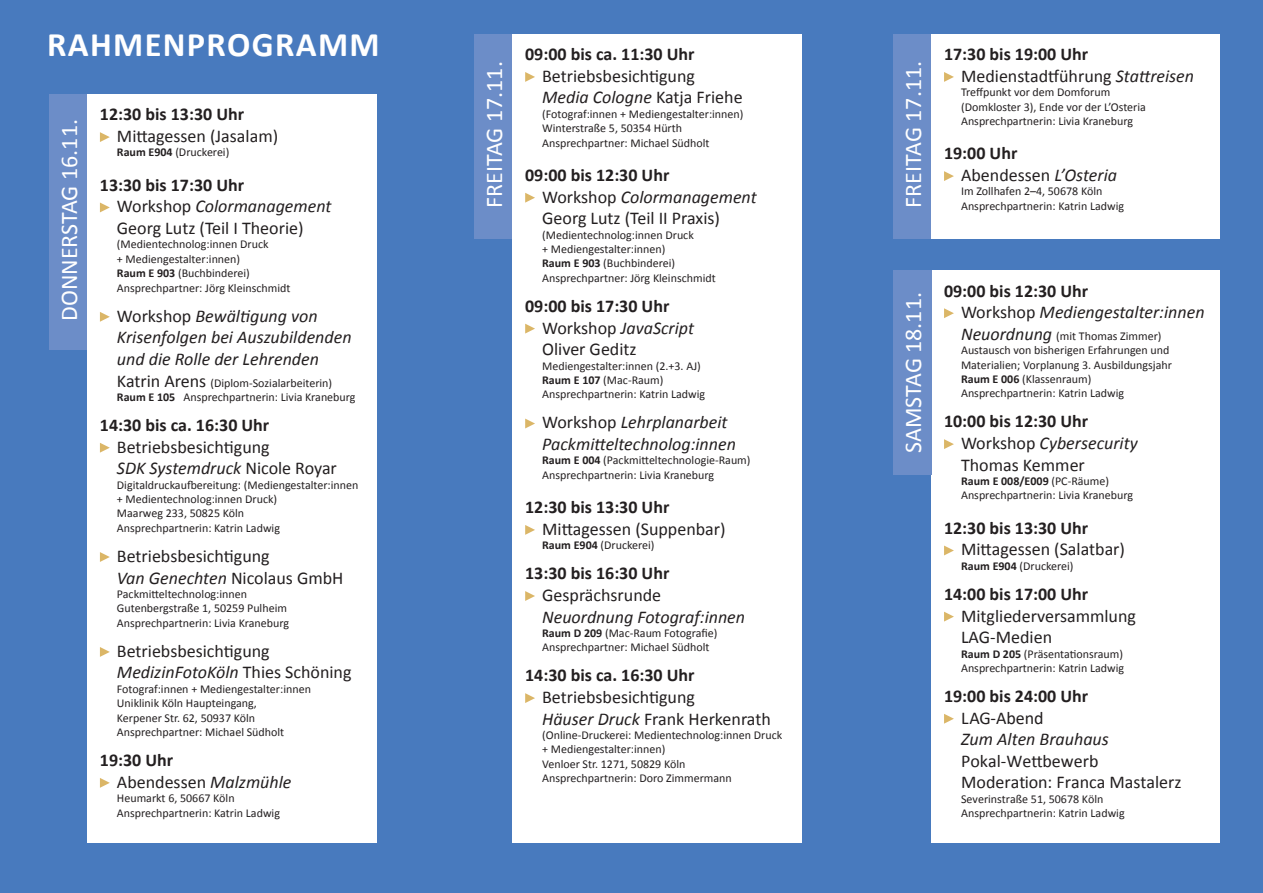
<style>
.page{position:relative;width:1263px;height:893px;background:#487abe}
.page>*{position:absolute;margin:0;border:0;box-sizing:border-box;transform-origin:0 0}
.t1{font:700 34.5px "Calibri";letter-spacing:.04em;color:#fff}
.t2{font:24px "Calibri";color:#fff}
.t3{font:18px/21.6px "Calibri";color:#231f20}
.t4{font:italic 18px/21.6px "Calibri";color:#231f20}
.t5{font:700 18px "Calibri";color:#231f20}
.t6{font:12px/14.4px "Calibri";color:#231f20}
.s1{font-weight:700}
.s2{font-style:italic}
.s3{font-style:normal}
.s4{font-size:18px}
.s5{font-weight:700;font-style:normal}
.s6{font-style:italic;font-size:18px}
</style>
<div class="page">
<div style="left:49px;top:94px;width:38px;height:255px;background:#6c8dc8"></div>
<div style="left:893px;top:34px;width:38px;height:204px;background:#6c8dc8"></div>
<div style="left:474px;top:34px;width:38px;height:204px;background:#6c8dc8"></div>
<div style="left:87px;top:94px;width:289px;height:748px;background:#fff"></div>
<svg style="left:100px;top:132px;width:10px;height:10px"></svg>
<svg style="left:100px;top:203px;width:10px;height:9px"></svg>
<svg style="left:100px;top:312px;width:10px;height:10px"></svg>
<svg style="left:100px;top:443px;width:10px;height:10px"></svg>
<svg style="left:100px;top:552px;width:10px;height:10px"></svg>
<svg style="left:100px;top:647px;width:10px;height:10px"></svg>
<svg style="left:100px;top:778px;width:10px;height:10px"></svg>
<div style="left:512px;top:34px;width:289px;height:808px;background:#fff"></div>
<svg style="left:525px;top:72px;width:10px;height:10px"></svg>
<svg style="left:525px;top:193px;width:10px;height:10px"></svg>
<svg style="left:525px;top:324px;width:10px;height:10px"></svg>
<svg style="left:525px;top:419px;width:10px;height:9px"></svg>
<svg style="left:525px;top:525px;width:10px;height:10px"></svg>
<svg style="left:525px;top:591px;width:10px;height:10px"></svg>
<svg style="left:525px;top:693px;width:10px;height:10px"></svg>
<div style="left:931px;top:34px;width:289px;height:204px;background:#fff"></div>
<svg style="left:944px;top:72px;width:10px;height:10px"></svg>
<svg style="left:944px;top:171px;width:10px;height:10px"></svg>
<div style="left:931px;top:270px;width:289px;height:572px;background:#fff"></div>
<svg style="left:944px;top:308px;width:10px;height:10px"></svg>
<svg style="left:944px;top:439px;width:10px;height:10px"></svg>
<svg style="left:944px;top:546px;width:10px;height:9px"></svg>
<svg style="left:944px;top:612px;width:10px;height:10px"></svg>
<svg style="left:944px;top:714px;width:10px;height:10px"></svg>
<div style="left:893px;top:270px;width:38px;height:204px;background:#6c8dc8"></div>
<h1 class="t1" style="left:47px;top:23px;width:334px">RAHMENPROGRAMM</h1>
<h2 class="t2" style="left:54px;top:321px;width:203px;rotate:-90deg">DONNERSTAG 16.11.</h2>
<h3 class="t5" style="left:100px;top:103px;width:146px">12:30 bis 13:30 Uhr</h3>
<h3 class="t3" style="left:117px;top:124px;width:163px">Mittagessen (Jasalam)</h3>
<p class="t6" style="left:117px;top:145px;width:114px"><span class="s1">Raum E904</span> (Druckerei)</p>
<h3 class="t3" style="left:117px;top:173px;width:216px;text-indent:-17px"><span class="s1">13:30 bis 17:30 Uhr<br></span>Workshop <span class="s2">Colormanagement<br></span>Georg Lutz (Teil I Theorie)</h3>
<p class="t6" style="left:117px;top:237px;width:175px">(Medientechnolog:innen Druck<br>+ Mediengestalter:innen)<br><span class="s1">Raum E 903</span> (Buchbinderei)<br>Ansprechpartner: Jörg Kleinschmidt</p>
<h3 class="t4" style="left:117px;top:304px;width:236px"><span class="s3">Workshop</span> Bewältigung von<br>Krisenfolgen bei Auszubildenden und die Rolle der Lehrenden</h3>
<p class="t6" style="left:117px;top:375px;width:240px"><span class="s4">Katrin Arens</span> (Diplom-Sozialarbeiterin)<br><span class="s1">Raum E 105</span> Ansprechpartnerin: Livia Kraneburg</p>
<h3 class="t5" style="left:100px;top:414px;width:171px">14:30 bis ca. 16:30 Uhr</h3>
<h3 class="t3" style="left:117px;top:435px;width:221px">Betriebsbesichtigung<br><span class="s2">SDK Systemdruck</span> Nicole Royar</h3>
<p class="t6" style="left:117px;top:477px;width:243px">Digitaldruckaufbereitung: (Mediengestalter:innen + Medientechnolog:innen Druck)<br>Maarweg 233, 50825 Köln<br>Ansprechpartnerin: Katrin Ladwig</p>
<h3 class="t3" style="left:117px;top:544px;width:228px">Betriebsbesichtigung<br><span class="s2">Van Genechten</span> Nicolaus GmbH</h3>
<p class="t6" style="left:117px;top:586px;width:174px">Packmitteltechnolog:innen<br>Gutenbergstraße 1, 50259 Pulheim<br>Ansprechpartnerin: Livia Kraneburg</p>
<h3 class="t3" style="left:117px;top:639px;width:236px">Betriebsbesichtigung<br><span class="s2">MedizinFotoKöln</span> Thies Schöning</h3>
<p class="t6" style="left:117px;top:681px;width:196px">Fotograf:innen + Mediengestalter:innen Uniklinik Köln Haupteingang,<br>Kerpener Str. 62, 50937 Köln Ansprechpartner: Michael Südholt</p>
<h3 class="t3" style="left:117px;top:748px;width:176px;text-indent:-17px"><span class="s1">19:30 Uhr<br></span>Abendessen <span class="s2">Malzmühle</span></h3>
<p class="t6" style="left:117px;top:790px;width:165px">Heumarkt 6, 50667 Köln<br>Ansprechpartnerin: Katrin Ladwig</p>
<h3 class="t5" style="left:525px;top:43px;width:171px">09:00 bis ca. 11:30 Uhr</h3>
<h3 class="t3" style="left:542px;top:64px;width:202px">Betriebsbesichtigung<br><span class="s2">Media Cologne</span> Katja Friehe</h3>
<p class="t6" style="left:542px;top:106px;width:203px">(Fotograf:innen + Mediengestalter:innen)<br>Winterstraße 5, 50354 Hürth<br>Ansprechpartner: Michael Südholt</p>
<h3 class="t3" style="left:542px;top:163px;width:216px;text-indent:-17px"><span class="s1">09:00 bis 12:30 Uhr<br></span>Workshop <span class="s2">Colormanagement<br></span>Georg Lutz (Teil II Praxis)</h3>
<p class="t6" style="left:542px;top:227px;width:175px">(Medientechnolog:innen Druck<br>+ Mediengestalter:innen)<br><span class="s1">Raum E 903</span> (Buchbinderei)<br>Ansprechpartner: Jörg Kleinschmidt</p>
<h3 class="t3" style="left:542px;top:294px;width:153px;text-indent:-17px"><span class="s1">09:00 bis 17:30 Uhr<br></span>Workshop <span class="s2">JavaScript<br></span>Oliver Geditz</h3>
<p class="t6" style="left:542px;top:358px;width:165px">Mediengestalter:innen (2.+3. AJ)<br><span class="s1">Raum E 107</span> (Mac-Raum)<br>Ansprechpartnerin: Katrin Ladwig</p>
<h3 class="t4" style="left:542px;top:411px;width:195px"><span class="s3">Workshop</span> Lehrplanarbeit<br>Packmitteltechnolog:innen</h3>
<p class="t6" style="left:542px;top:453px;width:210px"><span class="s1">Raum E 004</span> (Packmitteltechnologie-Raum)<br>Ansprechpartnerin: Livia Kraneburg</p>
<h3 class="t5" style="left:525px;top:496px;width:146px">12:30 bis 13:30 Uhr</h3>
<h3 class="t3" style="left:542px;top:517px;width:185px">Mittagessen (Suppenbar)</h3>
<p class="t6" style="left:542px;top:537px;width:114px"><span class="s1">Raum E904</span> (Druckerei)</p>
<h3 class="t5" style="left:525px;top:562px;width:146px">13:30 bis 16:30 Uhr</h3>
<h3 class="t3" style="left:542px;top:583px;width:121px">Gesprächsrunde</h3>
<h3 class="t4" style="left:542px;top:605px;width:204px">Neuordnung Fotograf:innen</h3>
<p class="t6" style="left:542px;top:625px;width:177px"><span class="s1">Raum D 209</span> (Mac-Raum Fotografie)<br>Ansprechpartner: Michael Südholt</p>
<h3 class="t5" style="left:525px;top:664px;width:171px">14:30 bis ca. 16:30 Uhr</h3>
<h3 class="t3" style="left:542px;top:685px;width:230px">Betriebsbesichtigung<br><span class="s2">Häuser Druck</span> Frank Herkenrath</h3>
<p class="t6" style="left:542px;top:727px;width:242px">(Online-Druckerei: Medientechnolog:innen Druck + Mediengestalter:innen)<br>Venloer Str. 1271, 50829 Köln Ansprechpartnerin: Doro Zimmermann</p>
<h2 class="t2" style="left:479px;top:208px;width:148px;rotate:-90deg">FREITAG 17.11.</h2>
<h2 class="t2" style="left:898px;top:208px;width:148px;rotate:-90deg">FREITAG 17.11.</h2>
<h2 class="t2" style="left:898px;top:453px;width:162px;rotate:-90deg">SAMSTAG 18.11.</h2>
<h3 class="t3" style="left:961px;top:43px;width:235px;text-indent:-17px"><span class="s1">17:30 bis 19:00 Uhr<br></span>Medienstadtführung <span class="s2">Stattreisen</span></h3>
<p class="t6" style="left:961px;top:85px;width:186px">Treffpunkt vor dem Domforum (Domkloster 3), Ende vor der L’Osteria<br>Ansprechpartnerin: Livia Kraneburg</p>
<h3 class="t3" style="left:961px;top:142px;width:157px;text-indent:-17px"><span class="s1">19:00 Uhr<br></span>Abendessen <span class="s2">L’Osteria</span></h3>
<p class="t6" style="left:961px;top:184px;width:165px">Im Zollhafen 2–4, 50678 Köln<br>Ansprechpartnerin: Katrin Ladwig</p>
<h3 class="t4" style="left:961px;top:279px;width:245px;text-indent:-17px"><span class="s5">09:00 bis 12:30 Uhr<br></span><span class="s3">Workshop</span> Mediengestalter:innen</h3>
<p class="t6" style="left:961px;top:328px;width:212px"><span class="s6">Neuordnung</span> (mit Thomas Zimmer)<br>Austausch von bisherigen Erfahrungen und Materialien; Vorplanung 3. Ausbildungsjahr <span class="s1">Raum E 006</span> (Klassenraum)<br>Ansprechpartnerin: Katrin Ladwig</p>
<h3 class="t3" style="left:961px;top:410px;width:178px;text-indent:-17px"><span class="s1">10:00 bis 12:30 Uhr<br></span>Workshop <span class="s2">Cybersecurity<br></span>Thomas Kemmer</h3>
<p class="t6" style="left:961px;top:473px;width:174px"><span class="s1">Raum E 008/E009</span> (PC-Räume)<br>Ansprechpartnerin: Livia Kraneburg</p>
<h3 class="t5" style="left:944px;top:517px;width:146px">12:30 bis 13:30 Uhr</h3>
<h3 class="t3" style="left:961px;top:538px;width:165px">Mittagessen (Salatbar)</h3>
<p class="t6" style="left:961px;top:558px;width:114px"><span class="s1">Raum E904</span> (Druckerei)</p>
<h3 class="t5" style="left:944px;top:583px;width:146px">14:00 bis 17:00 Uhr</h3>
<h3 class="t3" style="left:961px;top:604px;width:176px">Mitgliederversammlung<br>LAG-Medien</h3>
<p class="t6" style="left:961px;top:646px;width:165px"><span class="s1">Raum D 205</span> (Präsentationsraum)<br>Ansprechpartnerin: Katrin Ladwig</p>
<h3 class="t5" style="left:944px;top:685px;width:146px">19:00 bis 24:00 Uhr</h3>
<h3 class="t3" style="left:961px;top:706px;width:84px">LAG-Abend</h3>
<h3 class="t4" style="left:961px;top:728px;width:149px">Zum Alten Brauhaus</h3>
<h3 class="t3" style="left:961px;top:749px;width:222px">Pokal-Wettbewerb<br>Moderation: Franca Mastalerz</h3>
<p class="t6" style="left:961px;top:791px;width:165px">Severinstraße 51, 50678 Köln<br>Ansprechpartnerin: Katrin Ladwig</p>
</div>
